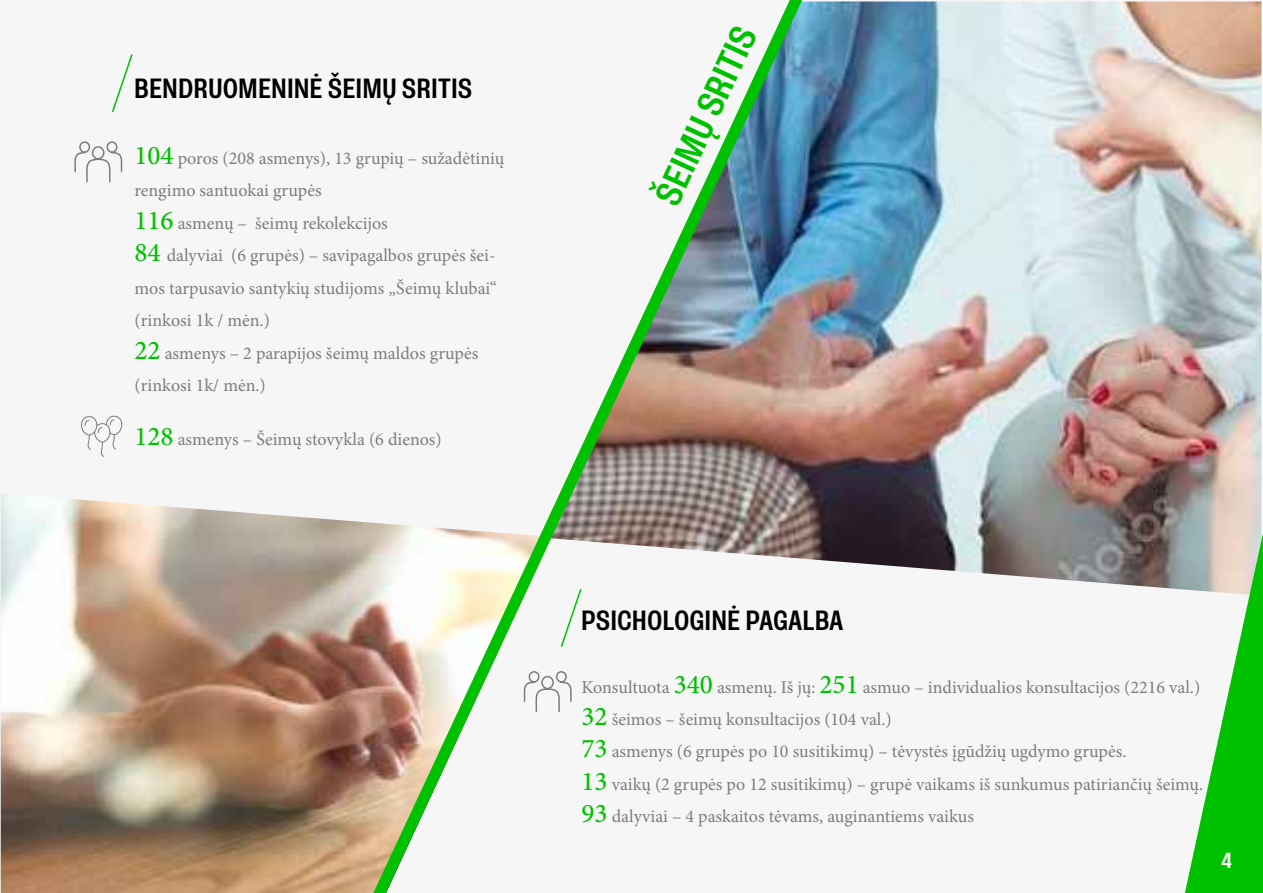
<style>
.page{position:relative;width:1263px;height:893px;background:#fff}
.page>*{position:absolute;margin:0;border:0;box-sizing:border-box;transform-origin:0 0}
.t1{font:500 36px "Rude Condensed";color:#00c100}
.t2{font:500 27px "Rude Condensed";letter-spacing:.025em;color:#000}
.t3{font:500 21px "Rude Condensed";color:#fff}
.t4{font:18px/32.4px "Minion Pro";color:#7b7c7e}
.s1{font-weight:500;font-size:27px;color:#00c100}
</style>
<div class="page">
<div style="left:0;top:0;width:1261px;height:893px;background:#f6f6f6"></div>
<img style="left:1px;top:493px;width:372px;height:400px">
<img style="left:802px;top:2px;width:459px;height:588px">
<svg style="left:74px;top:141px;width:49px;height:42px"></svg>
<svg style="left:81px;top:416px;width:41px;height:41px"></svg>
<img style="left:373px;top:0;width:429px;height:893px">
<svg style="left:1185px;top:533px;width:78px;height:360px"></svg>
<svg style="left:112px;top:54px;width:21px;height:58px"></svg>
<svg style="left:559px;top:587px;width:24px;height:61px"></svg>
<h2 class="t2" style="left:135px;top:72px;width:339px">BENDRUOMENINĖ ŠEIMŲ SRITIS</h2>
<p class="t4" style="left:135px;top:142px;width:371px"><span class="s1">104</span> poros (208 asmenys), 13 grupių – sužadėtinių rengimo santuokai grupės<br><span class="s1">116</span> asmenų – šeimų rekolekcijos<br><span class="s1">84</span> dalyviai (6 grupės) – savipagalbos grupės šei&shy;mos tarpusavio santykių studijoms „Šeimų klubai“ (rinkosi 1k / mėn.)<br><span class="s1">22</span> asmenys – 2 parapijos šeimų maldos grupės (rinkosi 1k/ mėn.)</p>
<p class="t4" style="left:135px;top:423px;width:309px"><span class="s1">128</span> asmenys – Šeimų stovykla (6 dienos)</p>
<h1 class="t1" style="left:645px;top:193px;width:193px;rotate:-65deg">ŠEIMŲ SRITIS</h1>
<h2 class="t2" style="left:581px;top:604px;width:263px">PSICHOLOGINĖ PAGALBA</h2>
<p class="t4" style="left:581px;top:671px;width:623px">Konsultuota <span class="s1">340</span> asmenų. Iš jų: <span class="s1">251</span> asmuo – individualios konsultacijos (2216 val.)<br><span class="s1">32</span> šeimos – šeimų konsultacijos (104 val.)<br><span class="s1">73</span> asmenys (6 grupės po 10 susitikimų) – tėvystės įgūdžių ugdymo grupės.<br><span class="s1">13</span> vaikų (2 grupės po 12 susitikimų) – grupė vaikams iš sunkumus patiriančių šeimų.<br><span class="s1">93</span> dalyviai – 4 paskaitos tėvams, auginantiems vaikus</p>
<p class="t3" style="left:1221px;top:848px;width:12px">4</p>
</div>
